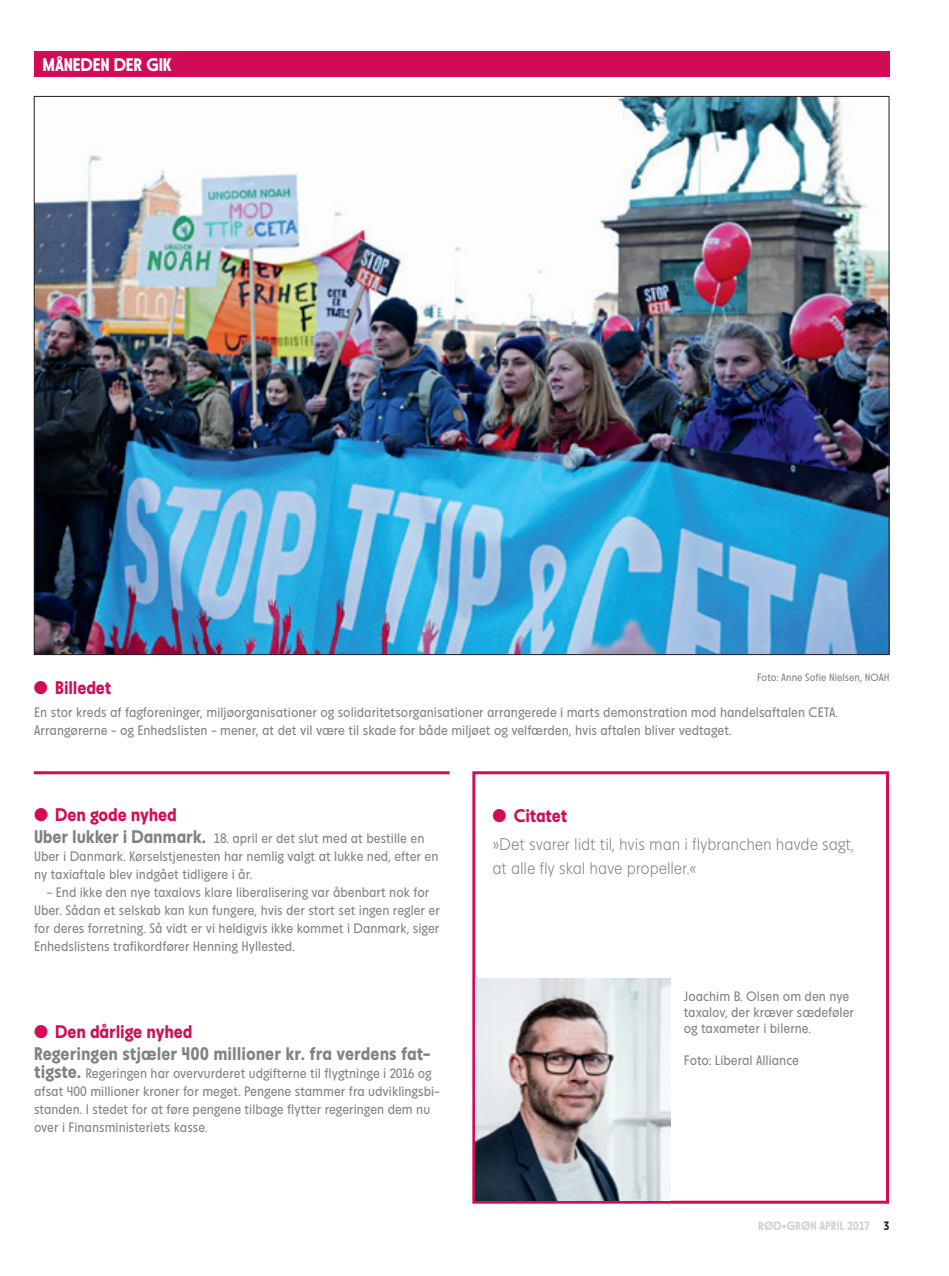
<style>
.page{position:relative;width:949px;height:1276px;background:#fff}
.page>*{position:absolute;margin:0;border:0;box-sizing:border-box;transform-origin:0 0}
.t1{font:700 18px "Maj";letter-spacing:-.01em;color:#d20c54}
.t2{font:700 18px "Maj";color:#808285}
.t3{font:700 18px "Maj";letter-spacing:-.01em;color:#fff}
.t4{font:300 16.5px/24px "Maj";letter-spacing:-.005em;color:#808285}
.t5{font:13.5px/18px "Maj";color:#808285}
.t6{font:700 12px "Maj";color:#d1d2d4}
.t7{font:10.5px "Maj";color:#808285}
.s1{font-weight:700;font-size:18px}
.s2{color:#231f20}
</style>
<div class="page">
<div style="left:34px;top:51px;width:855px;height:26px;background:#d20c54"></div>
<hr style="left:34px;top:771px;width:415px;height:3px;background:#d20c54">
<div style="left:472px;top:771px;width:416px;height:432px;border:3px solid #d20c54"></div>
<img style="left:36px;top:98px;width:850px;height:555px">
<img style="left:475px;top:978px;width:195px;height:222px">
<h1 class="t3" style="left:43px;top:55px;width:131px">MÅNEDEN DER GIK</h1>
<p class="t7" style="left:756px;top:672px;width:134px">Foto: Anne Sofie Nielsen, NOAH</p>
<p class="t5" style="left:34px;top:704px;width:805px">En stor kreds af fagforeninger, miljøorganisationer og solidaritetsorganisationer arrangerede i marts demonstration mod handelsaftalen CETA.<br>Arrangørerne - og Enhedslisten - mener, at det vil være til skade for både miljøet og velfærden, hvis aftalen bliver vedtaget.</p>
<h1 class="t1" style="left:34px;top:678px;width:79px">• Billedet</h1>
<h1 class="t1" style="left:34px;top:805px;width:144px">• Den gode nyhed</h1>
<p class="t5" style="left:34px;top:829px;width:406px"><span class="s1">Uber lukker i Danmark.</span> 18. april er det slut med at bestille en<br>Uber i Danmark. Kørselstjenesten har nemlig valgt at lukke ned, efter en ny taxiaftale blev indgået tidligere i år.</p>
<p class="t5" style="left:34px;top:883px;width:407px;text-indent:13px">- End ikke den nye taxalovs klare liberalisering var åbenbart nok for Uber. Sådan et selskab kan kun fungere, hvis der stort set ingen regler er for deres forretning. Så vidt er vi heldigvis ikke kommet i Danmark, siger Enhedslistens trafikordfører Henning Hyllested.</p>
<h1 class="t1" style="left:34px;top:1021px;width:160px">• Den dårlige nyhed</h1>
<h1 class="t2" style="left:34px;top:1044px;width:398px">Regeringen stjæler 400 millioner kr. fra verdens fat-</h1>
<p class="t5" style="left:34px;top:1064px;width:407px"><span class="s1">tigste.</span> Regeringen har overvurderet udgifterne til flygtninge i 2016 og afsat 400 millioner kroner for meget. Pengene stammer fra udviklingsbi&shy;standen. I stedet for at føre pengene tilbage flytter regeringen dem nu over i Finansministeriets kasse.</p>
<h1 class="t1" style="left:492px;top:806px;width:77px">• Citatet</h1>
<p class="t4" style="left:492px;top:833px;width:363px">»Det svarer lidt til, hvis man i flybranchen havde sagt, at alle fly skal have propeller.«</p>
<p class="t5" style="left:683px;top:988px;width:172px;line-height:16.2px">Joachim B. Olsen om den nye taxalov, der kræver sædeføler og taxameter i bilerne.</p>
<p class="t5" style="left:683px;top:1052px;width:117px">Foto: Liberal Alliance</p>
<p class="t6" style="left:758px;top:1219px;width:133px">RØD+GRØN APRIL 2017 <span class="s2">3</span></p>
</div>
